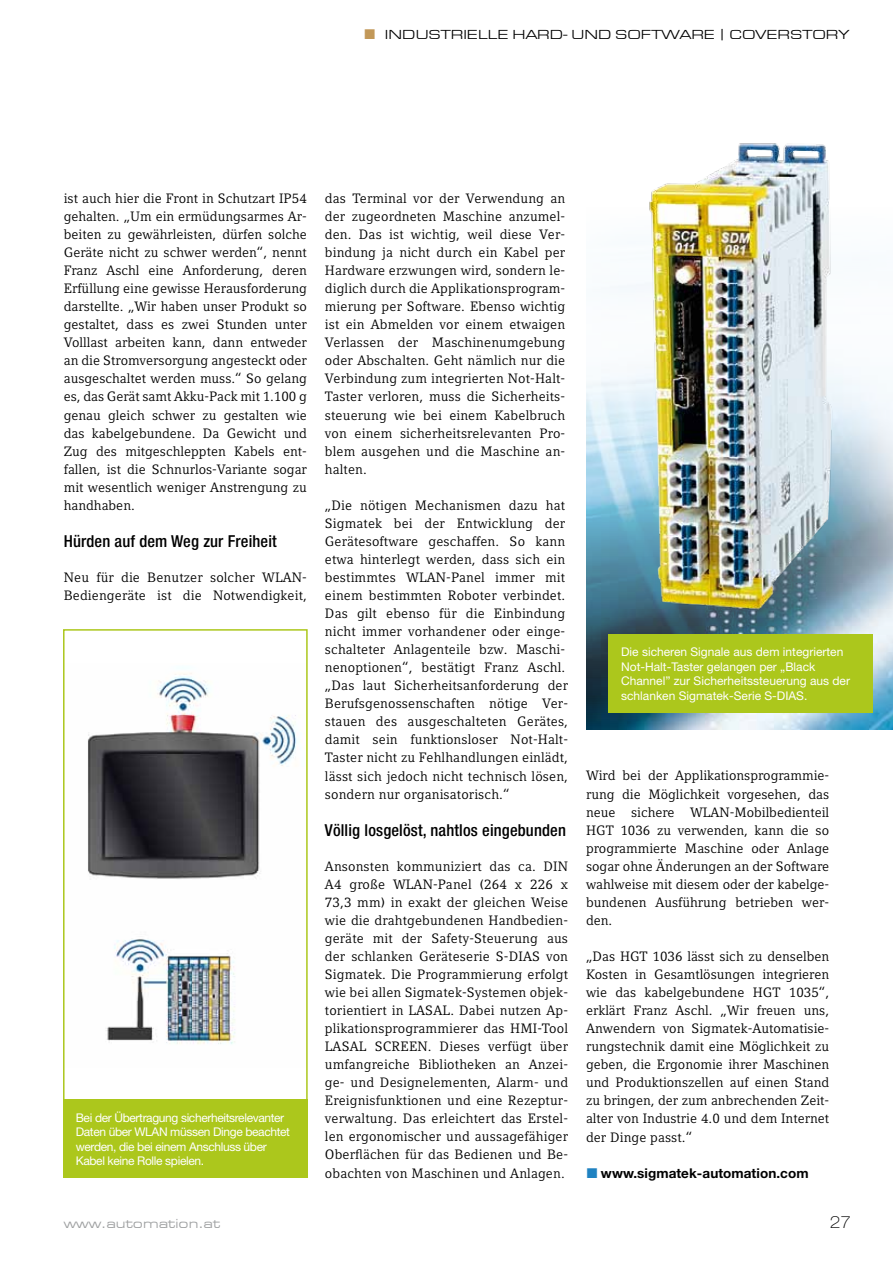
<style>
.page{position:relative;width:893px;height:1263px;background:#fff}
.page>*{position:absolute;margin:0;border:0;box-sizing:border-box;transform-origin:0 0}
.t1{font:500 condensed 16.5px "Helvetica Neue";letter-spacing:.01em;color:#000}
.t2{font:100 expanded 16.5px "Helvetica Neue";color:#000}
.t3{font:13.5px/18px "Compatil Letter LT Pro";letter-spacing:.01em;color:#000;text-align:justify}
.t4{font:13.5px "Eurostile Extended Roman DTC";color:#000}
.t5{font:700 13.5px "Helvetica Neue";letter-spacing:.005em;color:#000}
.t6{font:13.5px "Eurostile Extended Roman DTC";color:#9c9e9f}
.t7{font:12px/14.4px "Helvetica Neue";color:#fff}
.t8{font:12px/14.4px "Helvetica Neue";letter-spacing:-.025em;color:#fff}
</style>
<div class="page">
<img style="left:586px;top:656px;width:307px;height:73px">
<div style="left:608px;top:634px;width:264px;height:78px;background:#acc71c"></div>
<img style="left:586px;top:143px;width:307px;height:513px">
<img style="left:88px;top:667px;width:209px;height:377px">
<div style="left:63px;top:629px;width:245px;height:472px;border:2px solid #acc71c"></div>
<div style="left:63px;top:1100px;width:245px;height:78px;background:#acc71c"></div>
<p class="t4" style="left:385px;top:28px;width:466px">INDUSTRI ELLE HARD- UND SOFTWARE | COVERSTORY</p>
<p class="t3" style="left:64px;top:189px;width:245px">ist auch hier die Front in Schutzart IP54 gehalten. „Um ein ermüdungsarmes Ar&shy;beiten zu gewährleisten, dürfen solche Geräte nicht zu schwer werden“, nennt Franz Aschl eine Anforderung, deren Erfüllung eine gewisse Herausforderung darstellte. „Wir haben unser Produkt so gestaltet, dass es zwei Stunden unter Volllast arbeiten kann, dann entweder an die Stromversorgung angesteckt oder ausgeschaltet werden muss.“ So gelang es, das Gerät samt Akku-Pack mit 1.100 g genau gleich schwer zu gestalten wie das kabelgebundene. Da Gewicht und Zug des mitgeschleppten Kabels ent&shy;fallen, ist die Schnurlos-Variante sogar mit wesentlich weniger Anstrengung zu handhaben.</p>
<p class="t1" style="left:64px;top:532px;width:215px">Hürden auf dem Weg zur Freiheit</p>
<p class="t3" style="left:64px;top:568px;width:245px">Neu für die Benutzer solcher WLAN-<br>Bediengeräte ist die Notwendigkeit,</p>
<p class="t8" style="left:76px;top:1110px;width:216px">Bei der Übertragung sicherheitsrelevanter Daten über WLAN müssen Dinge beachtet werden, die bei einem Anschluss über Kabel keine Rolle spielen.</p>
<p class="t3" style="left:325px;top:189px;width:242px">das Terminal vor der Verwendung an der zugeordneten Maschine anzumel&shy;den. Das ist wichtig, weil diese Ver&shy;bindung ja nicht durch ein Kabel per Hardware erzwungen wird, sondern le&shy;diglich durch die Applikationsprogram&shy;mierung per Software. Ebenso wichtig ist ein Abmelden vor einem etwaigen Verlassen der Maschinenumgebung oder Abschalten. Geht nämlich nur die Verbindung zum integrierten Not-Halt-Taster verloren, muss die Sicherheits&shy;steuerung wie bei einem Kabelbruch von einem sicherheitsrelevanten Pro&shy;blem ausgehen und die Maschine an&shy;halten.</p>
<p class="t3" style="left:325px;top:496px;width:245px;text-align:left">„Die nötigen Mechanismen dazu hat Sigmatek bei der Entwicklung der Gerätesoftware geschaffen. So kann etwa hinterlegt werden, dass sich ein bestimmtes WLAN-Panel immer mit einem bestimmten Roboter verbindet.<br>Das gilt ebenso für die Einbindung nicht immer vorhandener oder einge&shy;schalteter Anlagenteile bzw. Maschi&shy;nenoptionen“, bestätigt Franz Aschl. „Das laut Sicherheitsanforderung der Berufsgenossenschaften nötige Ver&shy;stauen des ausgeschalteten Gerätes, damit sein funktionsloser Not-Halt-Taster nicht zu Fehlhandlungen einlädt, lässt sich jedoch nicht technisch lösen, sondern nur organisatorisch.“</p>
<p class="t1" style="left:325px;top:820px;width:243px">Völlig losgelöst, nahtlos eingebunden</p>
<p class="t3" style="left:325px;top:857px;width:245px">Ansonsten kommuniziert das ca. DIN A4 große WLAN-Panel (264 x 226 x 73,3 mm) in exakt der gleichen Weise wie die drahtgebundenen Handbedien&shy;geräte mit der Safety-Steuerung aus der schlanken Geräteserie S-Dias</p>
<p class="t3" style="left:325px;top:947px;width:245px;text-indent:221px">von Sigmatek. Die Programmierung erfolgt wie bei allen Sigmatek-Systemen objek&shy;torientiert in LASAL. Dabei nutzen Ap&shy;plikationsprogrammierer das HMI-Tool LASAL SCREEN. Dieses verfügt über umfangreiche Bibliotheken an Anzei&shy;ge- und Designelementen, Alarm- und Ereignisfunktionen und eine Rezeptur&shy;verwaltung. Das erleichtert das Erstel&shy;len ergonomischer und aussagefähiger Oberflächen für das Bedienen und Be&shy;obachten von Maschinen und Anlagen.</p>
<p class="t7" style="left:621px;top:645px;width:230px">Die sicheren Signale aus dem integrierten Not-Halt-Taster gelangen per „Black Channel” zur Sicherheitssteuerung aus der schlanken Sigmatek-Serie S-Dias .</p>
<p class="t3" style="left:586px;top:767px;width:245px">Wird bei der Applikationsprogrammie&shy;rung die Möglichkeit vorgesehen, das neue sichere WLAN-Mobilbedienteil HGT 1036 zu verwenden, kann die so programmierte Maschine oder Anlage sogar ohne Änderungen an der Software wahlweise mit diesem oder der kabelge&shy;bundenen Ausführung betrieben wer&shy;den.</p>
<p class="t3" style="left:586px;top:947px;width:245px">„Das HGT 1036 lässt sich zu denselben Kosten in Gesamtlösungen integrieren wie das kabelgebundene HGT 1035“, erklärt Franz Aschl. „Wir freuen uns, Anwendern von Sigmatek-Automatisie&shy;rungstechnik damit eine Möglichkeit zu geben, die Ergonomie ihrer Maschinen und Produktionszellen auf einen Stand zu bringen, der zum anbrechenden Zeit&shy;alter von Industrie 4.0 und dem Internet der Dinge passt.“</p>
<p class="t5" style="left:601px;top:1164px;width:209px">www.sigmatek-automation.com</p>
<p class="t6" style="left:64px;top:1216px;width:158px">WWW.AUTOMATION.AT</p>
<p class="t2" style="left:830px;top:1213px;width:22px">27</p>
</div>
